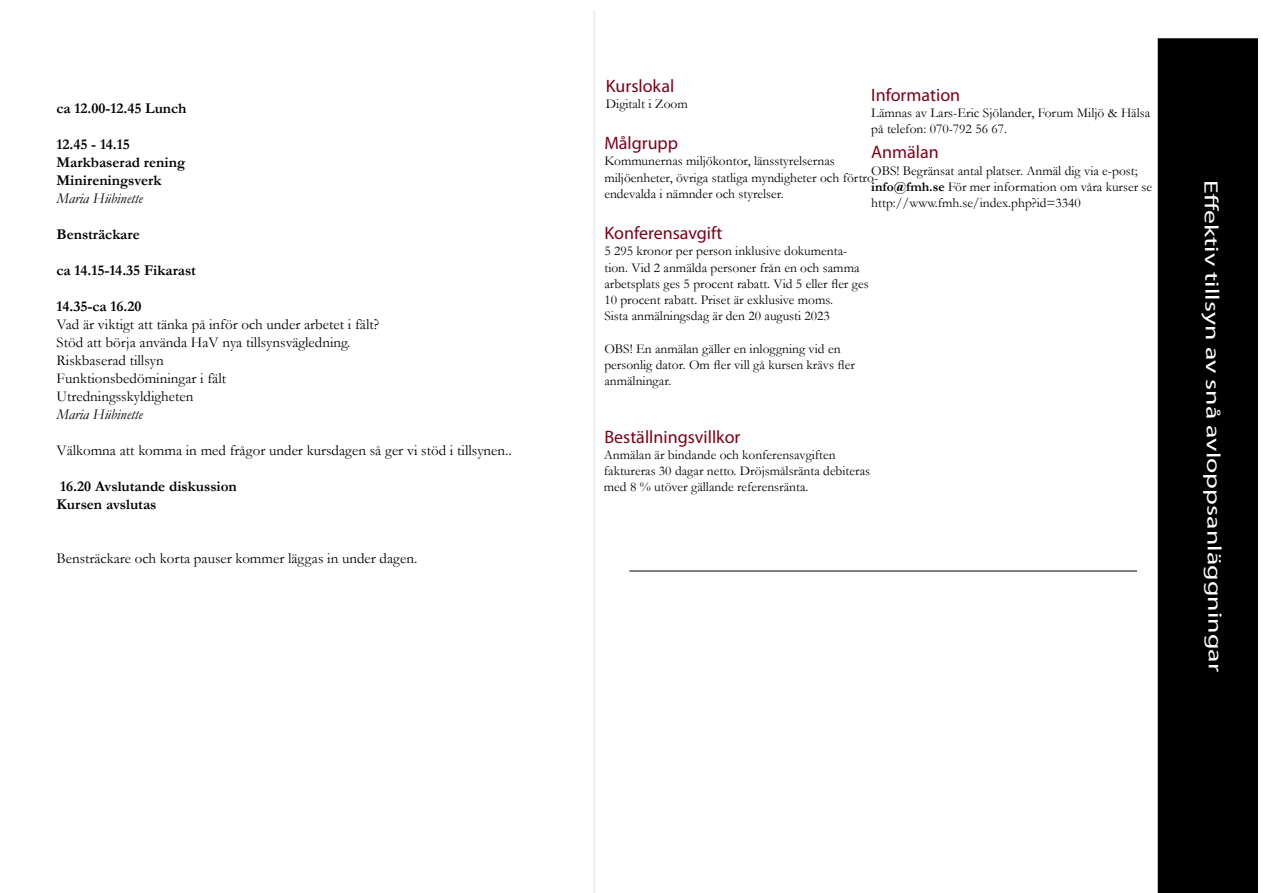
<style>
.page{position:relative;width:1263px;height:893px;background:#fff}
.page>*{position:absolute;margin:0;border:0;box-sizing:border-box;transform-origin:0 0}
.t1{font:19.5px "Myriad Pro";letter-spacing:-.005em;color:#fff;scale:1.43 1}
.t2{font:18px "Myriad Pro";color:#7d001a}
.t3{font:15px/18px "Garamond";color:#000}
.t4{font:700 15px/18px "Garamond";color:#000}
.t5{font:italic 15px "Garamond";color:#000}
.t6{font:13.5px/16.2px "Garamond";color:#000}
.s1{font-weight:700}
</style>
<div class="page">
<div style="left:1158px;top:38px;width:100px;height:855px;background:#000"></div>
<hr style="left:594px;top:10px;width:1px;height:883px;background:#e1e1e1">
<hr style="left:629px;top:571px;width:508px;height:1px;background:#000">
<p class="t4" style="left:57px;top:99px;width:132px">ca 12.00-12.45 Lunch</p>
<p class="t4" style="left:57px;top:135px;width:130px">12.45 - 14.15<br>Markbaserad rening<br>Minireningsverk</p>
<p class="t5" style="left:57px;top:188px;width:88px">Maria Hübinette</p>
<p class="t4" style="left:57px;top:225px;width:85px">Bensträckare</p>
<p class="t4" style="left:57px;top:261px;width:141px">ca 14.15-14.35 Fikarast</p>
<p class="t4" style="left:57px;top:297px;width:86px">14.35-ca 16.20</p>
<p class="t3" style="left:57px;top:315px;width:324px">Vad är viktigt att tänka på inför och under arbetet i fält?<br>Stöd att börja använda HaV nya tillsynsvägledning.<br>Riskbaserad tillsyn<br>Funktionsbedöminingar i fält<br>Utredningsskyldigheten</p>
<p class="t5" style="left:57px;top:404px;width:88px">Maria Hübinette</p>
<p class="t3" style="left:57px;top:441px;width:457px">Välkomna att komma in med frågor under kursdagen så ger vi stöd i tillsynen..</p>
<p class="t4" style="left:57px;top:477px;width:182px">16.20 Avslutande diskussion<br>Kursen avslutas</p>
<p class="t3" style="left:57px;top:549px;width:362px">Bensträckare och korta pauser kommer läggas in under dagen.</p>
<h2 class="t2" style="left:606px;top:75px;width:70px">Kurslokal</h2>
<p class="t6" style="left:606px;top:95px;width:83px">Digitalt i Zoom</p>
<h2 class="t2" style="left:604px;top:132px;width:75px">Målgrupp</h2>
<p class="t6" style="left:604px;top:153px;width:275px">Kommunernas miljökontor, länsstyrelsernas miljöenheter, övriga statliga myndigheter och förtro&shy;endevalda i nämnder och styrelser.</p>
<h2 class="t2" style="left:604px;top:222px;width:120px">Konferensavgift</h2>
<p class="t6" style="left:604px;top:243px;width:266px">5 295 kronor per person inklusive dokumenta&shy;tion. Vid 2 anmälda personer från en och samma arbetsplats ges 5 procent rabatt. Vid 5 eller fler ges 10 procent rabatt. Priset är exklusive moms.<br>Sista anmälningsdag är den 20 augusti 2023</p>
<p class="t6" style="left:604px;top:340px;width:252px">OBS! En anmälan gäller en inloggning vid en personlig dator. Om fler vill gå kursen krävs fler anmälningar.</p>
<h2 class="t2" style="left:871px;top:84px;width:90px">Information</h2>
<p class="t6" style="left:871px;top:104px;width:280px">Lämnas av Lars-Eric Sjölander, Forum Miljö &amp; Hälsa på telefon: 070-792 56 67.</p>
<h2 class="t2" style="left:871px;top:141px;width:69px">Anmälan</h2>
<p class="t6" style="left:871px;top:162px;width:282px">OBS! Begränsat antal platser. Anmäl dig via e-post; <span class="s1">info@fmh.se</span> För mer information om våra kurser se http://www.fmh.se/index.php?id=3340</p>
<h2 class="t2" style="left:604px;top:426px;width:138px">Beställningsvillkor</h2>
<p class="t6" style="left:604px;top:446px;width:268px">Anmälan är bindande och konferensavgiften faktureras 30 dagar netto. Dröjsmålsränta debiteras med 8 % utöver gällande referensränta.</p>
<h1 class="t1" style="left:1225px;top:180px;width:345px;rotate:90deg">Effektiv tillsyn av snå avloppsanläggningar</h1>
</div>
